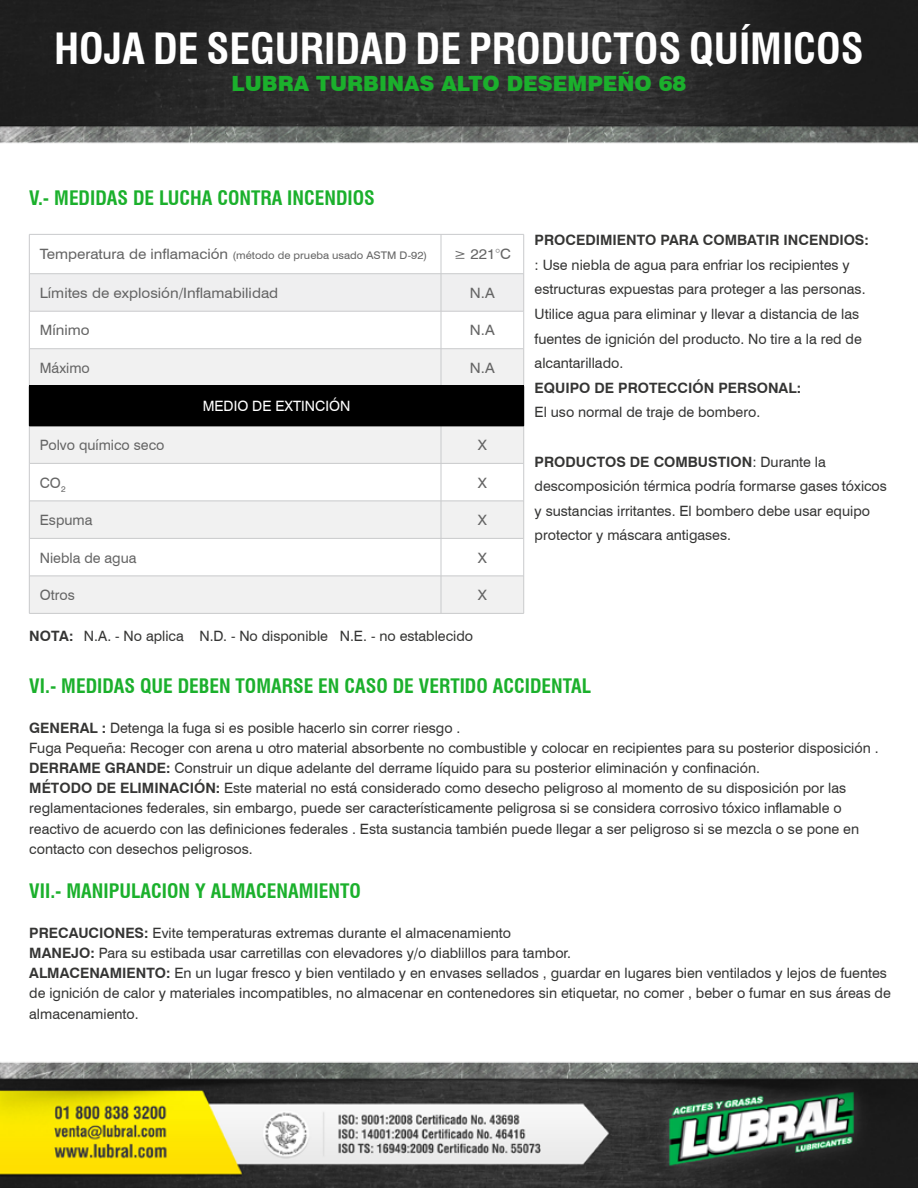
<style>
.page{position:relative;width:918px;height:1188px;background:#fff}
.page>*{position:absolute;margin:0;border:0;box-sizing:border-box;transform-origin:0 0}
.t1{font:700 condensed 42px "Swiss 721 BT";color:#fff}
.t2{font:900 21px "Swiss 721 BT";color:#1bb02c}
.t3{font:700 condensed 19.5px "Swiss 721 BT";color:#1bb02c}
.t4{font:14.25px/20.1px "Swiss 721 BT";color:#353534}
.t5{font:700 14.25px "Swiss 721 BT";color:#353534}
.t6{font:14.25px "Swiss 721 BT";color:#656565;scale:1.07 1}
.t7{font:14.25px "Swiss 721 BT";color:#656565}
.t8{font:14.25px "Swiss 721 BT";color:#fff}
.t9{font:10.5px "Swiss 721 BT";color:#656565;scale:1.07 1}
.s1{font-size:14.25px}
.s2{color:#909090}
.s3{font-weight:700}
</style>
<div class="page">
<img style="left:0;top:0;width:918px;height:1188px">
<div style="left:30px;top:274px;width:493px;height:37px;background:#efeff0"></div>
<div style="left:30px;top:349px;width:493px;height:114px;background:#f1f1f1"></div>
<svg style="left:30px;top:502px;width:493px;height:111px;fill:#f1f1f1"></svg>
<hr style="left:29px;top:234px;width:412px;height:1px;background:#c9cacc">
<hr style="left:441px;top:234px;width:83px;height:1px;background:#c9cacc">
<hr style="left:29px;top:273px;width:412px;height:1px;background:#c9cacc">
<hr style="left:441px;top:273px;width:83px;height:1px;background:#c9cacc">
<hr style="left:29px;top:311px;width:412px;height:1px;background:#c9cacc">
<hr style="left:441px;top:311px;width:83px;height:1px;background:#c9cacc">
<hr style="left:29px;top:348px;width:412px;height:1px;background:#c9cacc">
<hr style="left:441px;top:348px;width:83px;height:1px;background:#c9cacc">
<hr style="left:29px;top:463px;width:412px;height:1px;background:#c9cacc">
<hr style="left:441px;top:463px;width:83px;height:1px;background:#c9cacc">
<hr style="left:29px;top:501px;width:412px;height:1px;background:#c9cacc">
<hr style="left:441px;top:501px;width:83px;height:1px;background:#c9cacc">
<hr style="left:29px;top:538px;width:412px;height:1px;background:#c9cacc">
<hr style="left:441px;top:538px;width:83px;height:1px;background:#c9cacc">
<hr style="left:29px;top:576px;width:412px;height:1px;background:#c9cacc">
<hr style="left:441px;top:576px;width:83px;height:1px;background:#c9cacc">
<hr style="left:29px;top:613px;width:412px;height:1px;background:#c9cacc">
<hr style="left:441px;top:613px;width:83px;height:1px;background:#c9cacc">
<hr style="left:29px;top:234px;width:1px;height:40px;background:#c9cacc">
<hr style="left:441px;top:234px;width:1px;height:40px;background:#c9cacc">
<hr style="left:523px;top:234px;width:1px;height:40px;background:#c9cacc">
<hr style="left:29px;top:274px;width:1px;height:37px;background:#c9cacc">
<hr style="left:441px;top:274px;width:1px;height:37px;background:#c9cacc">
<hr style="left:523px;top:274px;width:1px;height:37px;background:#c9cacc">
<hr style="left:29px;top:311px;width:1px;height:38px;background:#c9cacc">
<hr style="left:441px;top:311px;width:1px;height:38px;background:#c9cacc">
<hr style="left:523px;top:311px;width:1px;height:38px;background:#c9cacc">
<hr style="left:29px;top:349px;width:1px;height:37px;background:#c9cacc">
<hr style="left:441px;top:349px;width:1px;height:37px;background:#c9cacc">
<hr style="left:523px;top:349px;width:1px;height:37px;background:#c9cacc">
<hr style="left:29px;top:426px;width:1px;height:37px;background:#c9cacc">
<hr style="left:441px;top:426px;width:1px;height:37px;background:#c9cacc">
<hr style="left:523px;top:426px;width:1px;height:37px;background:#c9cacc">
<hr style="left:29px;top:463px;width:1px;height:38px;background:#c9cacc">
<hr style="left:441px;top:463px;width:1px;height:38px;background:#c9cacc">
<hr style="left:523px;top:463px;width:1px;height:38px;background:#c9cacc">
<hr style="left:29px;top:501px;width:1px;height:37px;background:#c9cacc">
<hr style="left:441px;top:501px;width:1px;height:37px;background:#c9cacc">
<hr style="left:523px;top:501px;width:1px;height:37px;background:#c9cacc">
<hr style="left:29px;top:538px;width:1px;height:38px;background:#c9cacc">
<hr style="left:441px;top:538px;width:1px;height:38px;background:#c9cacc">
<hr style="left:523px;top:538px;width:1px;height:38px;background:#c9cacc">
<hr style="left:29px;top:576px;width:1px;height:37px;background:#c9cacc">
<hr style="left:441px;top:576px;width:1px;height:37px;background:#c9cacc">
<hr style="left:523px;top:576px;width:1px;height:37px;background:#c9cacc">
<hr style="left:29px;top:426px;width:412px;height:1px;background:#000">
<hr style="left:441px;top:426px;width:83px;height:1px;background:#000">
<div style="left:29px;top:386px;width:495px;height:40px;background:#000"></div>
<h1 class="t1" style="left:54px;top:24px;width:811px">HOJA DE SEGURIDAD DE PRODUCTOS QUÍMICOS</h1>
<h2 class="t2" style="left:232px;top:71px;width:456px">LUBRA TURBINAS ALTO DESEMPEÑO 68</h2>
<h3 class="t3" style="left:29px;top:186px;width:347px">V.- MEDIDAS DE LUCHA CONTRA INCENDIOS</h3>
<p class="t9" style="left:40px;top:249px;width:364px"><span class="s1">Temperatura de inflamación</span> (método de prueba usado ASTM D-92)</p>
<p class="t6" style="left:454px;top:246px;width:55px">≥ 221<span class="s2">°</span>C</p>
<p class="t6" style="left:40px;top:284px;width:224px">Límites de explosión/Inflamabilidad</p>
<p class="t6" style="left:470px;top:284px;width:25px">N.A</p>
<p class="t6" style="left:40px;top:322px;width:48px">Mínimo</p>
<p class="t6" style="left:470px;top:322px;width:25px">N.A</p>
<p class="t7" style="left:40px;top:359px;width:52px">Máximo</p>
<p class="t6" style="left:470px;top:359px;width:25px">N.A</p>
<p class="t8" style="left:161px;top:398px;width:149px">MEDIO DE EXTINCIÓN</p>
<p class="t7" style="left:40px;top:436px;width:126px">Polvo químico seco</p>
<p class="t6" style="left:478px;top:436px;width:10px">X</p>
<p class="t7" style="left:40px;top:474px;width:27px">CO<sub>2</sub></p>
<p class="t6" style="left:478px;top:474px;width:10px">X</p>
<p class="t7" style="left:40px;top:511px;width:54px">Espuma</p>
<p class="t6" style="left:478px;top:511px;width:10px">X</p>
<p class="t7" style="left:40px;top:549px;width:98px">Niebla de agua</p>
<p class="t6" style="left:478px;top:549px;width:10px">X</p>
<p class="t7" style="left:40px;top:586px;width:37px">Otros</p>
<p class="t6" style="left:478px;top:586px;width:10px">X</p>
<p class="t4" style="left:84px;top:626px;width:391px">N.A. - No aplica N.D. - No disponible N.E. - no establecido</p>
<p class="t8" style="left:203px;top:398px;width:149px">MEDIO DE EXTINCIÓN</p>
<p class="t5" style="left:29px;top:627px;width:46px">NOTA:</p>
<p class="t5" style="left:535px;top:231px;width:336px">PROCEDIMIENTO PARA COMBATIR INCENDIOS:</p>
<p class="t4" style="left:535px;top:252px;width:332px;line-height:24.6px">: Use niebla de agua para enfriar los recipientes y estructuras expuestas para proteger a las personas.<br>Utilice agua para eliminar y llevar a distancia de las fuentes de ignición del producto. No tire a la red de alcantarillado.</p>
<p class="t5" style="left:535px;top:379px;width:268px">EQUIPO DE PROTECCIÓN PERSONAL:</p>
<p class="t4" style="left:535px;top:402px;width:227px">El uso normal de traje de bombero.</p>
<p class="t4" style="left:535px;top:449px;width:354px;line-height:24.6px"><span class="s3">PRODUCTOS DE COMBUSTION</span>: Durante la descomposición térmica podría formarse gases tóxicos y sustancias irritantes. El bombero debe usar equipo protector y máscara antigases.</p>
<h3 class="t3" style="left:29px;top:674px;width:564px">VI.- MEDIDAS QUE DEBEN TOMARSE EN CASO DE VERTIDO ACCIDENTAL</h3>
<p class="t4" style="left:29px;top:718px;width:851px"><span class="s3">GENERAL :</span> Detenga la fuga si es posible hacerlo sin correr riesgo .<br>Fuga Pequeña: Recoger con arena u otro material absorbente no combustible y colocar en recipientes para su posterior disposición .<br><span class="s3">DERRAME GRANDE:</span> Construir un dique adelante del derrame líquido para su posterior eliminación y confinación.<br><span class="s3">MÉTODO DE ELIMINACIÓN:</span> Este material no está considerado como desecho peligroso al momento de su disposición por las reglamentaciones federales, sin embargo, puede ser característicamente peligrosa si se considera corrosivo tóxico inflamable o reactivo de acuerdo con las definiciones federales . Esta sustancia también puede llegar a ser peligroso si se mezcla o se pone en contacto con desechos peligrosos.</p>
<h3 class="t3" style="left:29px;top:879px;width:333px">VII.- MANIPULACION Y ALMACENAMIENTO</h3>
<p class="t4" style="left:29px;top:923px;width:863px"><span class="s3">PRECAUCIONES:</span> Evite temperaturas extremas durante el almacenamiento<br><span class="s3">MANEJO:</span> Para su estibada usar carretillas con elevadores y/o diablillos para tambor.<br><span class="s3">ALMACENAMIENTO:</span> En un lugar fresco y bien ventilado y en envases sellados , guardar en lugares bien ventilados y lejos de fuentes de ignición de calor y materiales incompatibles, no almacenar en contenedores sin etiquetar, no comer , beber o fumar en sus áreas de almacenamiento.</p>
</div>
